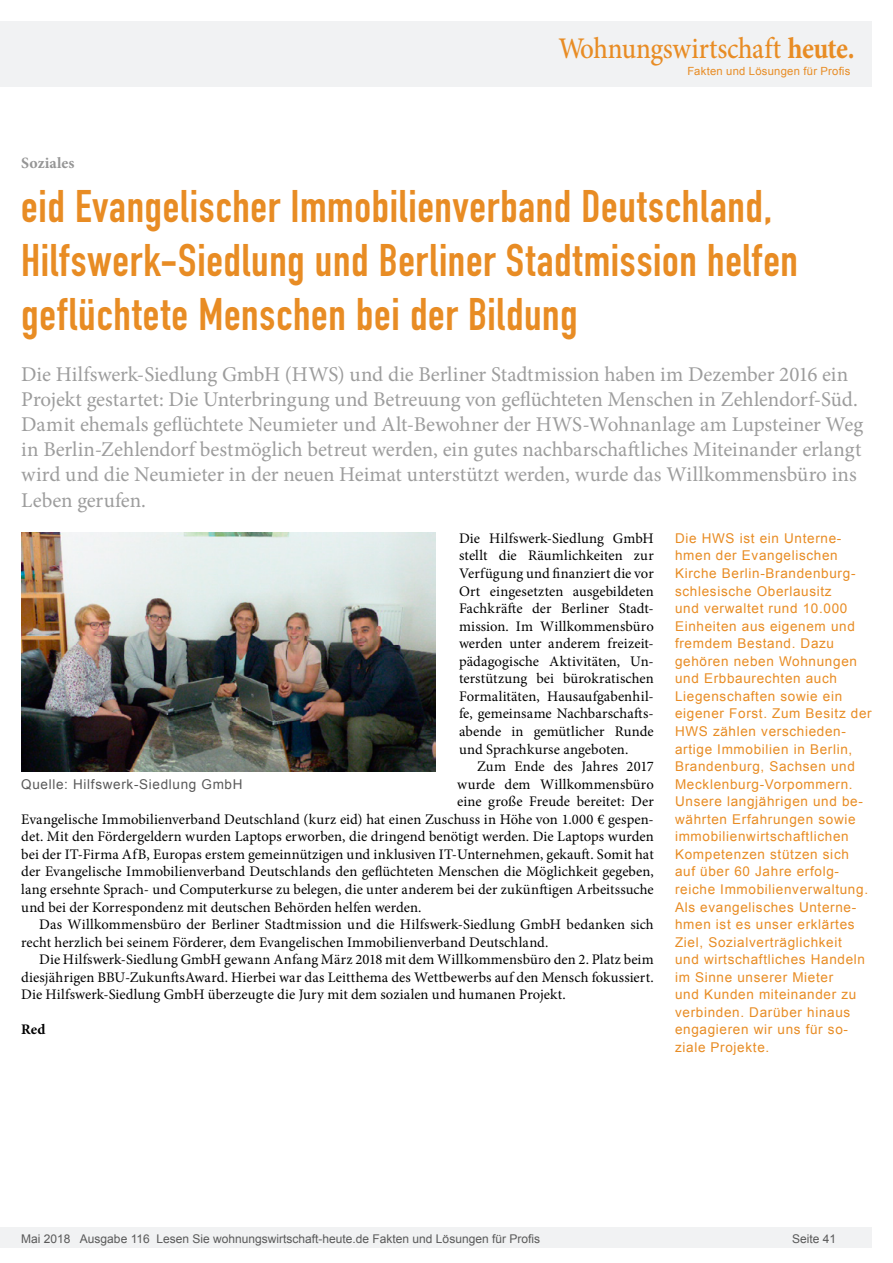
<style>
.page{position:relative;width:893px;height:1263px;background:#fff}
.page>*{position:absolute;margin:0;border:0;box-sizing:border-box;transform-origin:0 0}
.Überschrift_Groß{font:45px/54px "DIN Engschrift";letter-spacing:.015em;color:#e88c24}
.Fliesstext{font:500 30px "Minion Pro";letter-spacing:-.01em;color:#e88c24;scale:.9 1}
.Anlesetext{font:21px/25.2px "Minion Pro";letter-spacing:-.005em;color:#9d9d9d}
.Kategorie{font:700 15.75px "Minion Pro";letter-spacing:.005em;color:#959595}
.Fliesstext-2{font:14.7px/17.5px "Minion Pro";letter-spacing:.005em;color:#000}
.Fließtext_erste_Zeil{font:14.7px/17.5px "Minion Pro";letter-spacing:.005em;color:#000;text-align:justify}
.AUTOR{font:700 14.7px "Minion Pro";color:#000}
.Info{font:13.5px/17.5px "Arial";letter-spacing:.05em;color:#e88c24}
.Bildunterschrift{font:13.5px "Arial";letter-spacing:.05em;color:#595959}
.t1{font:12px "Arial";color:#595959}
.Bildunterschrift-2{font:11.25px "Arial";letter-spacing:.025em;color:#e88c24}
.s1{font-weight:700}
</style>
<div class="page">
<div style="left:0;top:1227px;width:872px;height:20px;background:#f1f2f3"></div>
<div style="left:0;top:21px;width:872px;height:66px;background:#f1f2f3"></div>
<img style="left:21px;top:533px;width:414px;height:238px">
<p class="Fliesstext" style="left:558px;top:28px;width:331px">Wohnungswirtschaft <span class="s1">heute.</span></p>
<p class="Bildunterschrift-2" style="left:687px;top:63px;width:165px">Fakten und Lösungen für Profis</p>
<p class="Kategorie" style="left:21px;top:152px;width:55px">Soziales</p>
<p class="Überschrift_Groß" style="left:21px;top:180px;width:778px">eid Evangelischer Immobilienverband Deutschland,<br>Hilfswerk-Siedlung und Berliner Stadtmission helfen geflüchtete Menschen bei der Bildung</p>
<p class="Anlesetext" style="left:21px;top:361px;width:843px">Die Hilfswerk-Siedlung GmbH (HWS) und die Berliner Stadtmission haben im Dezember 2016 ein Projekt gestartet: Die Unterbringung und Betreuung von geflüchteten Menschen in Zehlendorf-Süd.<br>Damit ehemals geflüchtete Neumieter und Alt-Bewohner der HWS-Wohnanlage am Lupsteiner Weg in Berlin-Zehlendorf bestmöglich betreut werden, ein gutes nachbarschaftliches Miteinander erlangt wird und die Neumieter in der neuen Heimat unterstützt werden, wurde das Willkommensbüro ins Leben gerufen.</p>
<p class="Fließtext_erste_Zeil" style="left:459px;top:529px;width:196px">Die Hilfswerk-Siedlung GmbH stellt die Räumlichkeiten zur Verfügung und finanziert die vor Ort eingesetzten ausgebildeten Fachkräfte der Berliner Stadt&shy;mission. Im Willkommensbüro werden unter anderem freizeit&shy;pädagogische Aktivitäten, Un&shy;terstützung bei bürokratischen Formalitäten, Hausaufgabenhil&shy;fe, gemeinsame Nachbarschafts&shy;abende in gemütlicher Runde und Sprachkurse angeboten.</p>
<p class="Fliesstext-2" style="left:477px;top:758px;width:178px">Zum Ende des Jahres 2017</p>
<p class="Fliesstext-2" style="left:457px;top:775px;width:198px">wurde dem Willkommensbüro</p>
<p class="Fliesstext-2" style="left:457px;top:793px;width:198px">eine große Freude bereitet: Der</p>
<p class="Fliesstext-2" style="left:21px;top:810px;width:634px">Evangelische Immobilienverband Deutschland (kurz eid) hat einen Zuschuss in Höhe von 1.000 € gespen-</p>
<p class="Fliesstext-2" style="left:21px;top:828px;width:634px">det. Mit den Fördergeldern wurden Laptops erworben, die dringend benötigt werden. Die Laptops wurden</p>
<p class="Fliesstext-2" style="left:21px;top:845px;width:634px">bei der IT-Firma AfB, Europas erstem gemeinnützigen und inklusiven IT-Unternehmen, gekauft. Somit hat</p>
<p class="Fliesstext-2" style="left:21px;top:863px;width:634px">der Evangelische Immobilienverband Deutschlands den geflüchteten Menschen die Möglichkeit gegeben,</p>
<p class="Fliesstext-2" style="left:21px;top:880px;width:634px">lang ersehnte Sprach- und Computerkurse zu belegen, die unter anderem bei der zukünftigen Arbeitssuche</p>
<p class="Fliesstext-2" style="left:21px;top:898px;width:402px">und bei der Korrespondenz mit deutschen Behörden helfen werden.</p>
<p class="Fliesstext-2" style="left:21px;top:916px;width:634px;text-indent:18px">Das Willkommensbüro der Berliner Stadtmission und die Hilfswerk-Siedlung GmbH bedanken sich recht herzlich bei seinem Förderer, dem Evangelischen Immobilienverband Deutschland.</p>
<p class="Fliesstext-2" style="left:21px;top:951px;width:634px;text-align:justify;text-indent:18px">Die Hilfswerk-Siedlung GmbH gewann Anfang März 2018 mit dem Willkommensbüro den 2. Platz beim diesjährigen BBU-ZukunftsAward. Hierbei war das Leitthema des Wettbewerbs auf den Mensch fokussiert.<br>Die Hilfswerk-Siedlung GmbH überzeugte die Jury mit dem sozialen und humanen Projekt.</p>
<p class="AUTOR" style="left:21px;top:1019px;width:26px">Red</p>
<p class="Info" style="left:675px;top:529px;width:198px">Die HWS ist ein Unterne&shy;hmen der Evangelischen<br>Kirche Berlin-Brandenburg&shy;schlesische Oberlausitz<br>und verwaltet rund 10.000<br>Einheiten aus eigenem und fremdem Bestand. Dazu gehören neben Wohnungen und Erbbaurechten auch<br>Liegenschaften sowie ein eigener Forst. Zum Besitz der<br>HWS zählen verschieden&shy;artige Immobilien in Berlin,<br>Brandenburg, Sachsen und<br>Mecklenburg-Vorpommern.<br>Unsere langjährigen und be&shy;währten Erfahrungen sowie immobilienwirtschaftlichen<br>Kompetenzen stützen sich auf über 60 Jahre erfolg&shy;reiche Immobilienverwaltung.<br>Als evangelisches Unterne&shy;hmen ist es unser erklärtes<br>Ziel, Sozialverträglichkeit<br>und wirtschaftliches Handeln im Sinne unserer Mieter<br>und Kunden miteinander zu verbinden. Darüber hinaus engagieren wir uns für so&shy;ziale Projekte.</p>
<p class="Bildunterschrift" style="left:21px;top:775px;width:223px">Quelle: Hilfswerk-Siedlung GmbH</p>
<p class="t1" style="left:21px;top:1230px;width:520px">Mai 2018 Ausgabe 116 Lesen Sie wohnungswirtschaft-heute.de Fakten und Lösungen für Profis</p>
<p class="t1" style="left:792px;top:1231px;width:46px">Seite 41</p>
</div>
